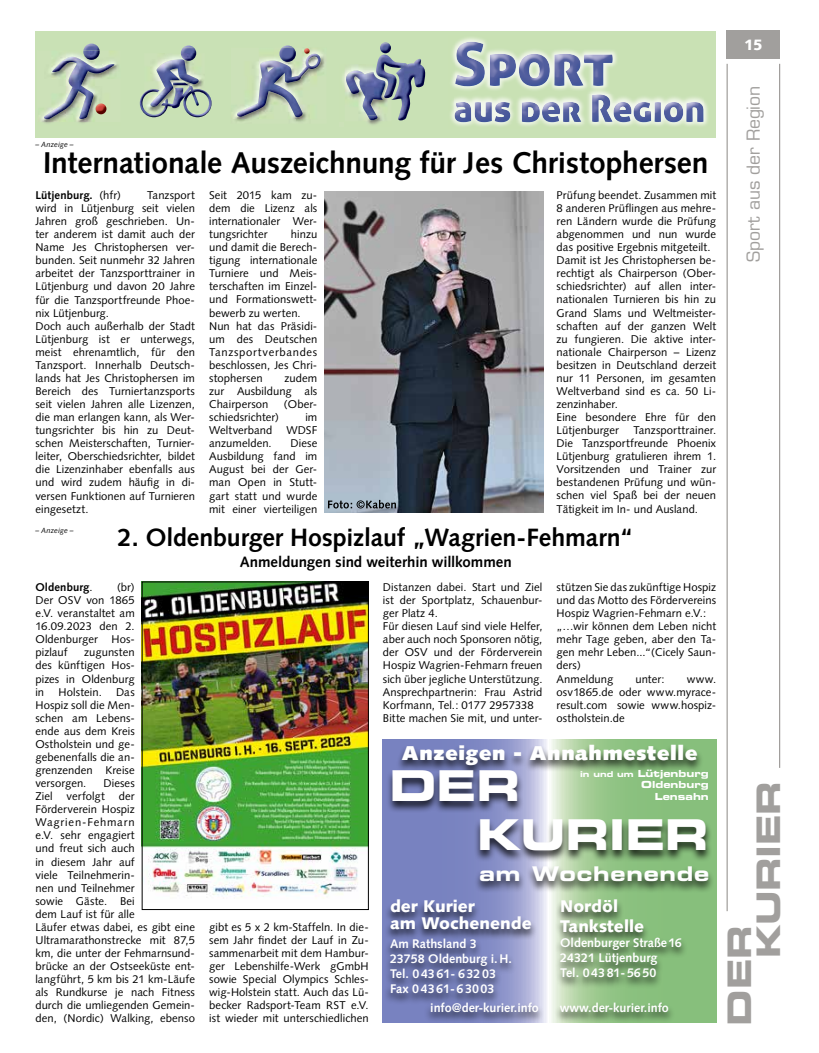
<style>
.page{position:relative;width:819px;height:1053px;background:#fff}
.page>*{position:absolute;margin:0;border:0;box-sizing:border-box;transform-origin:0 0}
.t1{font:42.5px/48.6px "Eurostile LT Std Bold Ex 2";letter-spacing:-.01em;color:#fff}
.t2{font:32.5px/28.9px "Eurostile LT Std Bold Ex 2";letter-spacing:-.01em;color:#a19f9d}
.t3{font:700 30px "Syntax LT Std";letter-spacing:-.005em;color:#000}
.t4{font:700 25px "Syntax LT Std";letter-spacing:-.005em;color:#000}
.t5{font:20.25px "Eurostile LT Std Bold Ex 2";letter-spacing:.04em;color:#fff}
.t6{font:900 20px "Syntax LT Std";letter-spacing:.04em;color:#fff}
.t7{font:17.5px "Eurostile LT Std";letter-spacing:-.005em;color:#a19f9d}
.t8{font:900 16.88px/19.4px "Syntax LT Std";color:#fff}
.t9{font:700 15px "Syntax LT Std";letter-spacing:-.005em;color:#000}
.t10{font:900 15px "Syntax LT Std";color:#fff}
.t11{font:700 12.5px/15px "Syntax LT Std";color:#fff}
.t12{font:11.25px/13px "Syntax";letter-spacing:.005em;color:#000;text-align:justify}
.t13{font:700 11.25px "Syntax";letter-spacing:.01em;color:#000}
.t14{font:9.75px/11.6px "Eurostile LT Std Bold Ex 2";color:#fff;text-align:right}
.t15{font:italic 7.5px "Syntax LT Std";letter-spacing:.015em;color:#000}
.s1{font-weight:400}
.s2{font-size:8.12px}
</style>
<div class="page">
<hr style="left:726px;top:64px;width:1px;height:847px;background:#8c8986">
<hr style="left:779px;top:64px;width:1px;height:703px;background:#8c8986">
<div style="left:726px;top:30px;width:54px;height:29px;background:#a19f9d"></div>
<div style="left:35px;top:31px;width:681px;height:106px;background:#c9e1b5"></div>
<img style="left:450px;top:37px;width:258px;height:89px">
<img style="left:455px;top:42px;width:157px;height:44px">
<img style="left:454px;top:94px;width:249px;height:28px">
<svg style="left:86px;top:44px;width:11px;height:2px"></svg>
<img style="left:83px;top:46px;width:17px;height:5px">
<img style="left:41px;top:51px;width:78px;height:72px">
<img style="left:44px;top:61px;width:70px;height:58px">
<svg style="left:91px;top:66px;width:5px;height:3px"></svg>
<svg style="left:52px;top:57px;width:32px;height:15px"></svg>
<svg style="left:96px;top:103px;width:10px;height:11px"></svg>
<svg style="left:183px;top:45px;width:11px;height:3px"></svg>
<img style="left:181px;top:48px;width:15px;height:5px">
<img style="left:164px;top:53px;width:39px;height:32px">
<img style="left:152px;top:59px;width:47px;height:26px">
<img style="left:148px;top:116px;width:55px;height:1px">
<img style="left:140px;top:85px;width:72px;height:31px">
<svg style="left:173px;top:83px;width:16px;height:2px"></svg>
<img style="left:235px;top:119px;width:71px;height:3px">
<img style="left:233px;top:51px;width:92px;height:68px">
<img style="left:237px;top:54px;width:83px;height:63px">
<svg style="left:282px;top:45px;width:11px;height:3px"></svg>
<img style="left:279px;top:48px;width:17px;height:14px">
<svg style="left:304px;top:48px;width:15px;height:18px"></svg>
<svg style="left:380px;top:42px;width:11px;height:11px"></svg>
<img style="left:342px;top:72px;width:3px;height:14px">
<img style="left:345px;top:65px;width:37px;height:60px">
<img style="left:348px;top:70px;width:15px;height:3px">
<img style="left:346px;top:73px;width:30px;height:42px">
<svg style="left:363px;top:72px;width:13px;height:5px"></svg>
<svg style="left:367px;top:105px;width:9px;height:15px"></svg>
<img style="left:376px;top:55px;width:49px;height:65px">
<svg style="left:383px;top:739px;width:333px;height:283px;background:#93b1a7"></svg>
<div style="left:554px;top:898px;width:133px;height:90px;background:#000;opacity:.75"></div>
<div style="left:396px;top:743px;width:307px;height:34px;background:#000;opacity:.75"></div>
<div style="left:384px;top:898px;width:153px;height:106px;background:#000;opacity:.75"></div>
<div style="left:424px;top:1001px;width:250px;height:21px;background:#000;opacity:.75"></div>
<div style="left:386px;top:769px;width:326px;height:93px;background:#000;opacity:.75"></div>
<div style="left:474px;top:864px;width:240px;height:29px;background:#000;opacity:.75"></div>
<img style="left:324px;top:191px;width:219px;height:321px">
<svg style="left:328px;top:500px;width:68px;height:8px"></svg>
<img style="left:144px;top:583px;width:223px;height:315px">
<div style="left:142px;top:581px;width:227px;height:328px;border:1px solid #000"></div>
<p class="t10" style="left:744px;top:36px;width:20px">15</p>
<p class="t15" style="left:35px;top:140px;width:40px">– Anzeige –</p>
<p class="t3" style="left:43px;top:146px;width:667px">Internationale Auszeichnung für Jes Christophersen</p>
<p class="t13" style="left:35px;top:189px;width:87px">Lütjenburg. <span class="s1">(hfr)</span></p>
<p class="t12" style="left:556px;top:188px;width:161px;text-align:left">Prüfung beendet. Zusammen mit<br>8 anderen Prüflingen aus mehre&shy;ren Ländern wurde die Prüfung abgenommen und nun wurde das positive Ergebnis mitgeteilt.<br>Damit ist Jes Christophersen be&shy;rechtigt als Chairperson (Ober&shy;schiedsrichter) auf allen inter&shy;nationalen Turnieren bis hin zu<br>Grand Slams und Weltmeister&shy;schaften auf der ganzen Welt zu fungieren. Die aktive inter&shy;nationale Chairperson – Lizenz besitzen in Deutschland derzeit nur 11 Personen, im gesamten<br>Weltverband sind es ca. 50 Li&shy;zenzinhaber.<br>Eine besondere Ehre für den<br>Lütjenburger</p>
<p class="t12" style="left:35px;top:188px;width:161px;text-align:left;text-indent:112px">Tanzsport wird in Lütjenburg seit vielen<br>Jahren groß geschrieben. Un&shy;ter anderem ist damit auch der<br>Name Jes Christophersen ver&shy;bunden. Seit nunmehr 32 Jahren arbeitet der Tanzsporttrainer in<br>Lütjenburg und davon 20 Jahre für die Tanzsportfreunde Phoe&shy;nix Lütjenburg.<br>Doch auch außerhalb der Stadt<br>Lütjenburg ist er unterwegs, meist ehrenamtlich, für den<br>Tanzsport. Innerhalb Deutsch&shy;lands hat Jes Christophersen im<br>Bereich des Turniertanzsports seit vielen Jahren alle Lizenzen, die man erlangen kann, als Wer&shy;tungsrichter bis hin zu Deut&shy;schen Meisterschaften, Turnier&shy;leiter, Oberschiedsrichter, bildet die Lizenzinhaber ebenfalls aus und wird zudem häufig in di&shy;versen Funktionen auf Turnieren eingesetzt.</p>
<p class="t12" style="left:209px;top:188px;width:110px">Seit 2015 kam zu&shy;dem die Lizenz als internationaler Wer&shy;tungsrichter</p>
<p class="t12" style="left:209px;top:228px;width:110px;text-align:left;text-indent:82px">hinzu und damit die Berech&shy;tigung internationale<br>Turniere und Meis&shy;terschaften im Einzel&shy;und Formationswett&shy;bewerb zu werten.<br>Nun hat das Präsidi&shy;um des Deutschen<br>Tanzsportverbandes beschlossen, Jes Chri&shy;stophersen</p>
<p class="t12" style="left:209px;top:371px;width:110px;text-indent:75px">zudem zur Ausbildung als Chairperson</p>
<p class="t12" style="left:284px;top:397px;width:35px">(Ober-</p>
<p class="t12" style="left:209px;top:410px;width:71px">schiedsrichter)</p>
<p class="t12" style="left:209px;top:410px;width:110px;text-indent:96px">im Weltverband WDSF anzumelden.</p>
<p class="t12" style="left:556px;top:424px;width:161px;text-indent:77px">Tanzsporttrainer.<br>Die Tanzsportfreunde Phoenix Lütjenburg gratulieren ihrem 1.<br>Vorsitzenden und Trainer zur bestandenen Prüfung und wün&shy;schen viel Spaß bei der neuen Tätigkeit im In- und Ausland.</p>
<p class="t12" style="left:209px;top:437px;width:110px;text-indent:81px">Diese Ausbildung fand im August bei der Ger&shy;man Open in Stutt&shy;gart statt und wurde mit einer vierteiligen</p>
<p class="t15" style="left:35px;top:526px;width:40px">– Anzeige –</p>
<p class="t4" style="left:118px;top:523px;width:517px">2. Oldenburger Hospizlauf „Wagrien-Fehmarn“</p>
<p class="t9" style="left:240px;top:553px;width:273px">Anmeldungen sind weiterhin willkommen</p>
<p class="t12" style="left:35px;top:580px;width:101px;text-indent:82px">(br)<br>Der OSV von 1865 e.V. veranstaltet am 16.09.2023 den 2.<br>Oldenburger Hos&shy;pizlauf</p>
<p class="t13" style="left:35px;top:580px;width:59px">Oldenburg<span class="s1">.</span></p>
<p class="t12" style="left:35px;top:646px;width:101px;text-indent:49px">zugunsten des künftigen Hos&shy;pizes in Oldenburg in</p>
<p class="t12" style="left:59px;top:685px;width:45px">Holstein.</p>
<p class="t12" style="left:35px;top:685px;width:101px;text-indent:81px">Das Hospiz soll die Men&shy;schen am Lebens&shy;ende aus dem Kreis Ostholstein und ge&shy;gebenenfalls die an&shy;grenzenden Kreise versorgen.</p>
<p class="t12" style="left:35px;top:776px;width:161px;text-align:left;text-indent:68px">Dieses<br>Ziel verfolgt der<br>Förderverein Hospiz<br>Wagrien-Fehmarn<br>e.V. sehr engagiert<br>und freut sich auch<br>in diesem Jahr auf<br>viele Teilnehmerin-<br>nen und Teilnehmer<br>sowie Gäste. Bei<br>dem Lauf ist für alle<br>Läufer etwas dabei, es gibt eine<br>Ultramarathonstrecke mit 87,5 km, die unter der Fehmarnsund&shy;brücke an der Ostseeküste ent&shy;langführt, 5 km bis 21 km-Läufe als Rundkurse je nach Fitness durch die umliegenden Gemein&shy;den, (Nordic) Walking, ebenso</p>
<p class="t12" style="left:209px;top:920px;width:161px">gibt es 5 x 2 km-Staffeln. In die&shy;sem Jahr findet der Lauf in Zu&shy;sammenarbeit mit dem Hambur&shy;ger Lebenshilfe-Werk gGmbH sowie Special Olympics Schles&shy;wig-Holstein statt. Auch das Lü&shy;becker Radsport-Team RST e.V. ist wieder mit unterschiedlichen</p>
<p class="t12" style="left:383px;top:580px;width:161px;text-align:left">Distanzen dabei. Start und Ziel ist der Sportplatz, Schauenbur&shy;ger Platz 4.<br>Für diesen Lauf sind viele Helfer, aber auch noch Sponsoren nötig, der OSV und der Förderverein<br>Hospiz Wagrien-Fehmarn freuen sich über jegliche Unterstützung.<br>Ansprechpartnerin: Frau Astrid<br>Korfmann, Tel.: 0177 2957338<br>Bitte machen Sie mit, und unter-</p>
<p class="t12" style="left:556px;top:580px;width:161px;text-align:left">stützen Sie das zukünftige Hospiz und das Motto des Fördervereins<br>Hospiz Wagrien-Fehmarn e.V.: „…wir können dem Leben nicht mehr Tage geben, aber den Ta&shy;gen mehr Leben...“(Cicely Saun&shy;ders)<br>Anmeldung</p>
<p class="t12" style="left:635px;top:672px;width:31px">unter:</p>
<p class="t12" style="left:556px;top:672px;width:161px;text-indent:130px">www. osv1865.de oder www.myrace&shy;result.com sowie www.hospiz&shy;ostholstein.de</p>
<p class="t6" style="left:402px;top:741px;width:297px">Anzeigen - Annahmestelle</p>
<p class="t14" style="left:580px;top:767px;width:130px"><span class="s2">in und um</span> Lütjenburg<br>Oldenburg<br>Lensahn</p>
<p class="t1" style="left:477px;top:760px;width:233px;text-indent:-88px">Der<br>Kurier</p>
<p class="t5" style="left:479px;top:859px;width:231px">am Wochenende</p>
<p class="t8" style="left:390px;top:898px;width:143px;line-height:16.9px">der Kurier<br>am Wochenende</p>
<p class="t11" style="left:390px;top:935px;width:123px">Am Rathsland 3<br>23758 Oldenburg i. H.<br>Tel. 0 43 61- 6 32 03<br>Fax 0 43 61- 6 30 03</p>
<p class="t11" style="left:430px;top:1000px;width:110px">info@der-kurier.info</p>
<p class="t11" style="left:559px;top:1000px;width:111px">www.der-kurier.info</p>
<p class="t8" style="left:560px;top:896px;width:85px">Nordöl<br>Tankstelle</p>
<p class="t11" style="left:560px;top:934px;width:123px">Oldenburger Straße 16<br>24321 Lütjenburg<br>Tel. 0 43 81- 56 50</p>
<p class="t7" style="left:743px;top:262px;width:178px;rotate:-90deg">Sport aus der Region</p>
<p class="t2" style="left:724px;top:958px;width:179px;text-indent:-67px;rotate:-90deg">Der<br>Kurier</p>
</div>
